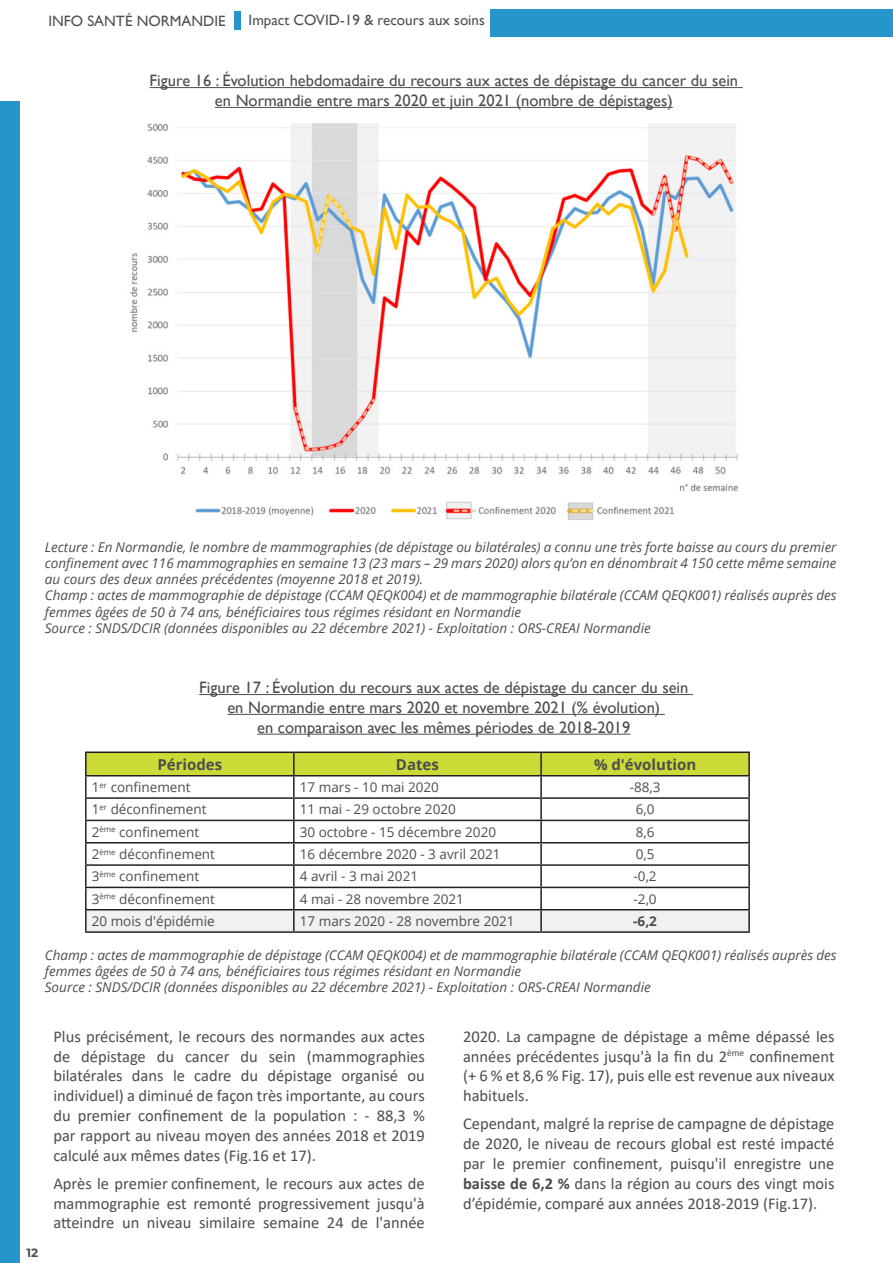
<style>
.page{position:relative;width:893px;height:1263px;background:#fff}
.page>*{position:absolute;margin:0;border:0;box-sizing:border-box;transform-origin:0 0}
.t1{font:16.5px/19.8px "Calibri";color:#4b4e4e;text-align:justify}
.t2{font:16.5px/19.8px "Gill Sans";color:#4b4e4e;text-align:center}
.t3{font:15px "Gill Sans";color:#515250}
.t4{font:700 15px "Open Sans";color:#4b4e4e}
.t5{font:italic 13.5px/16.2px "Open Sans";color:#4b4e4e}
.t6{font:13.5px "Open Sans";color:#4b4e4e}
.t7{font:700 13.5px "Open Sans";color:#4b4e4e}
.t8{font:700 12px "Montserrat";color:#4b4e4e}
.s1{font-weight:700}
</style>
<div class="page">
<div style="left:0;top:102px;width:20px;height:1161px;background:#2695ca"></div>
<div style="left:234px;top:11px;width:6px;height:19px;background:#2695ca"></div>
<div style="left:490px;top:10px;width:403px;height:27px;background:#2695ca"></div>
<hr style="left:150px;top:87px;width:593px;height:1px;background:#4b4e4e">
<hr style="left:215px;top:107px;width:458px;height:1px;background:#4b4e4e">
<img style="left:130px;top:123px;width:609px;height:397px">
<hr style="left:199px;top:694px;width:494px;height:1px;background:#4b4e4e">
<hr style="left:227px;top:714px;width:438px;height:1px;background:#4b4e4e">
<hr style="left:257px;top:734px;width:373px;height:1px;background:#4b4e4e">
<div style="left:87px;top:753px;width:661px;height:22px;background:#cbda36"></div>
<div style="left:87px;top:910px;width:661px;height:21px;background:#f0f1f2"></div>
<hr style="left:85px;top:751px;width:209px;height:2px;background:#231f20">
<hr style="left:85px;top:753px;width:2px;height:22px;background:#231f20">
<hr style="left:294px;top:751px;width:247px;height:2px;background:#231f20">
<hr style="left:293px;top:753px;width:2px;height:22px;background:#231f20">
<hr style="left:541px;top:751px;width:209px;height:2px;background:#231f20">
<hr style="left:540px;top:753px;width:2px;height:22px;background:#231f20">
<hr style="left:748px;top:753px;width:2px;height:22px;background:#231f20">
<hr style="left:85px;top:775px;width:209px;height:1px;background:#231f20">
<hr style="left:85px;top:776px;width:2px;height:21px;background:#231f20">
<hr style="left:294px;top:775px;width:247px;height:1px;background:#231f20">
<hr style="left:293px;top:776px;width:2px;height:21px;background:#231f20">
<hr style="left:541px;top:775px;width:209px;height:1px;background:#231f20">
<hr style="left:540px;top:776px;width:2px;height:21px;background:#231f20">
<hr style="left:748px;top:776px;width:2px;height:21px;background:#231f20">
<hr style="left:85px;top:797px;width:209px;height:2px;background:#231f20">
<hr style="left:85px;top:799px;width:2px;height:21px;background:#231f20">
<hr style="left:294px;top:797px;width:247px;height:2px;background:#231f20">
<hr style="left:293px;top:799px;width:2px;height:21px;background:#231f20">
<hr style="left:541px;top:797px;width:209px;height:2px;background:#231f20">
<hr style="left:540px;top:799px;width:2px;height:21px;background:#231f20">
<hr style="left:748px;top:799px;width:2px;height:21px;background:#231f20">
<hr style="left:85px;top:820px;width:209px;height:1px;background:#231f20">
<hr style="left:85px;top:821px;width:2px;height:21px;background:#231f20">
<hr style="left:294px;top:820px;width:247px;height:1px;background:#231f20">
<hr style="left:293px;top:821px;width:2px;height:21px;background:#231f20">
<hr style="left:541px;top:820px;width:209px;height:1px;background:#231f20">
<hr style="left:540px;top:821px;width:2px;height:21px;background:#231f20">
<hr style="left:748px;top:821px;width:2px;height:21px;background:#231f20">
<hr style="left:85px;top:842px;width:209px;height:1px;background:#231f20">
<hr style="left:85px;top:843px;width:2px;height:21px;background:#231f20">
<hr style="left:294px;top:842px;width:247px;height:1px;background:#231f20">
<hr style="left:293px;top:843px;width:2px;height:21px;background:#231f20">
<hr style="left:541px;top:842px;width:209px;height:1px;background:#231f20">
<hr style="left:540px;top:843px;width:2px;height:21px;background:#231f20">
<hr style="left:748px;top:843px;width:2px;height:21px;background:#231f20">
<hr style="left:85px;top:864px;width:209px;height:2px;background:#231f20">
<hr style="left:85px;top:866px;width:2px;height:21px;background:#231f20">
<hr style="left:294px;top:864px;width:247px;height:2px;background:#231f20">
<hr style="left:293px;top:866px;width:2px;height:21px;background:#231f20">
<hr style="left:541px;top:864px;width:209px;height:2px;background:#231f20">
<hr style="left:540px;top:866px;width:2px;height:21px;background:#231f20">
<hr style="left:748px;top:866px;width:2px;height:21px;background:#231f20">
<hr style="left:85px;top:887px;width:209px;height:1px;background:#231f20">
<hr style="left:85px;top:888px;width:2px;height:21px;background:#231f20">
<hr style="left:294px;top:887px;width:247px;height:1px;background:#231f20">
<hr style="left:293px;top:888px;width:2px;height:21px;background:#231f20">
<hr style="left:541px;top:887px;width:209px;height:1px;background:#231f20">
<hr style="left:540px;top:888px;width:2px;height:21px;background:#231f20">
<hr style="left:748px;top:888px;width:2px;height:21px;background:#231f20">
<hr style="left:85px;top:909px;width:209px;height:1px;background:#231f20">
<hr style="left:85px;top:910px;width:2px;height:21px;background:#231f20">
<hr style="left:294px;top:909px;width:247px;height:1px;background:#231f20">
<hr style="left:293px;top:910px;width:2px;height:21px;background:#231f20">
<hr style="left:541px;top:909px;width:209px;height:1px;background:#231f20">
<hr style="left:540px;top:910px;width:2px;height:21px;background:#231f20">
<hr style="left:748px;top:910px;width:2px;height:21px;background:#231f20">
<hr style="left:85px;top:931px;width:209px;height:2px;background:#231f20">
<hr style="left:294px;top:931px;width:247px;height:2px;background:#231f20">
<hr style="left:541px;top:931px;width:209px;height:2px;background:#231f20">
<p class="t3" style="left:48px;top:12px;width:179px">INFO SANTÉ NORMANDIE</p>
<p class="t3" style="left:249px;top:11px;width:238px">Impact COVID-19 &amp; recours aux soins</p>
<p class="t2" style="left:150px;top:71px;width:590px">Figure 16 : Évolution hebdomadaire du recours aux actes de dépistage du cancer du sein en Normandie entre mars 2020 et juin 2021 (nombre de dépistages)</p>
<p class="t5" style="left:45px;top:538px;width:793px">Lecture : En Normandie, le nombre de mammographies (de dépistage ou bilatérales) a connu une très forte baisse au cours du premier confinement avec 116 mammographies en semaine 13 (23 mars – 29 mars 2020) alors qu’on en dénombrait 4 150 cette même semaine au cours des deux années précédentes (moyenne 2018 et 2019).<br>Champ : actes de mammographie de dépistage (CCAM QEQK004) et de mammographie bilatérale (CCAM QEQK001) réalisés auprès des femmes âgées de 50 à 74 ans, bénéficiaires tous régimes résidant en Normandie<br>Source : SNDS/DCIR (données disponibles au 22 décembre 2021) - Exploitation : ORS-CREAI Normandie</p>
<p class="t2" style="left:199px;top:678px;width:491px">Figure 17 : Évolution du recours aux actes de dépistage du cancer du sein en Normandie entre mars 2020 et novembre 2021 (% évolution)<br>en comparaison avec les mêmes périodes de 2018-2019</p>
<p class="t4" style="left:157px;top:754px;width:66px">Périodes</p>
<p class="t4" style="left:396px;top:754px;width:44px">Dates</p>
<p class="t4" style="left:594px;top:754px;width:104px">% d'évolution</p>
<p class="t6" style="left:92px;top:778px;width:100px">1<sup>er</sup> confinement</p>
<p class="t6" style="left:300px;top:778px;width:141px">17 mars - 10 mai 2020</p>
<p class="t6" style="left:630px;top:778px;width:32px">-88,3</p>
<p class="t6" style="left:92px;top:800px;width:116px">1<sup>er</sup> déconfinement</p>
<p class="t6" style="left:300px;top:800px;width:158px">11 mai - 29 octobre 2020</p>
<p class="t6" style="left:636px;top:800px;width:20px">6,0</p>
<p class="t6" style="left:92px;top:822px;width:109px">2<sup>ème</sup> confinement</p>
<p class="t6" style="left:300px;top:822px;width:198px">30 octobre - 15 décembre 2020</p>
<p class="t6" style="left:636px;top:822px;width:20px">8,6</p>
<p class="t6" style="left:92px;top:845px;width:125px">2<sup>ème</sup> déconfinement</p>
<p class="t6" style="left:300px;top:845px;width:202px">16 décembre 2020 - 3 avril 2021</p>
<p class="t6" style="left:636px;top:845px;width:20px">0,5</p>
<p class="t6" style="left:92px;top:867px;width:109px">3<sup>ème</sup> confinement</p>
<p class="t6" style="left:300px;top:867px;width:120px">4 avril - 3 mai 2021</p>
<p class="t6" style="left:634px;top:867px;width:25px">-0,2</p>
<p class="t6" style="left:92px;top:889px;width:125px">3<sup>ème</sup> déconfinement</p>
<p class="t6" style="left:300px;top:889px;width:166px">4 mai - 28 novembre 2021</p>
<p class="t6" style="left:634px;top:889px;width:25px">-2,0</p>
<p class="t6" style="left:92px;top:912px;width:124px">20 mois d'épidémie</p>
<p class="t6" style="left:300px;top:912px;width:216px">17 mars 2020 - 28 novembre 2021</p>
<p class="t7" style="left:633px;top:912px;width:25px">-6,2</p>
<p class="t5" style="left:45px;top:946px;width:793px">Champ : actes de mammographie de dépistage (CCAM QEQK004) et de mammographie bilatérale (CCAM QEQK001) réalisés auprès des femmes âgées de 50 à 74 ans, bénéficiaires tous régimes résidant en Normandie<br>Source : SNDS/DCIR (données disponibles au 22 décembre 2021) - Exploitation : ORS-CREAI Normandie</p>
<p class="t8" style="left:26px;top:1243px;width:13px">12</p>
<p class="t1" style="left:53px;top:1026px;width:373px">Plus précisément, le recours des normandes aux actes de dépistage du cancer du sein (mammographies bilatérales dans le cadre du dépistage organisé ou individuel) a diminué de façon très importante, au cours du premier confinement de la population : - 88,3 % par rapport au niveau moyen des années 2018 et 2019 calculé aux mêmes dates (Fig.16 et 17).</p>
<p class="t1" style="left:53px;top:1173px;width:373px">Après le premier confinement, le recours aux actes de mammographie est remonté progressivement jusqu'à atteindre un niveau similaire semaine 24 de l'année</p>
<p class="t1" style="left:463px;top:1026px;width:373px">2020. La campagne de dépistage a même dépassé les années précédentes jusqu'à la fin du 2<sup>ème</sup> confinement (+ 6 % et 8,6 % Fig. 17), puis elle est revenue aux niveaux habituels.</p>
<p class="t1" style="left:463px;top:1113px;width:373px">Cependant, malgré la reprise de campagne de dépistage de 2020, le niveau de recours global est resté impacté par le premier confinement, puisqu'il enregistre une <span class="s1">baisse de 6,2 %</span> dans la région au cours des vingt mois d’épidémie, comparé aux années 2018-2019 (Fig.17).</p>
</div>
